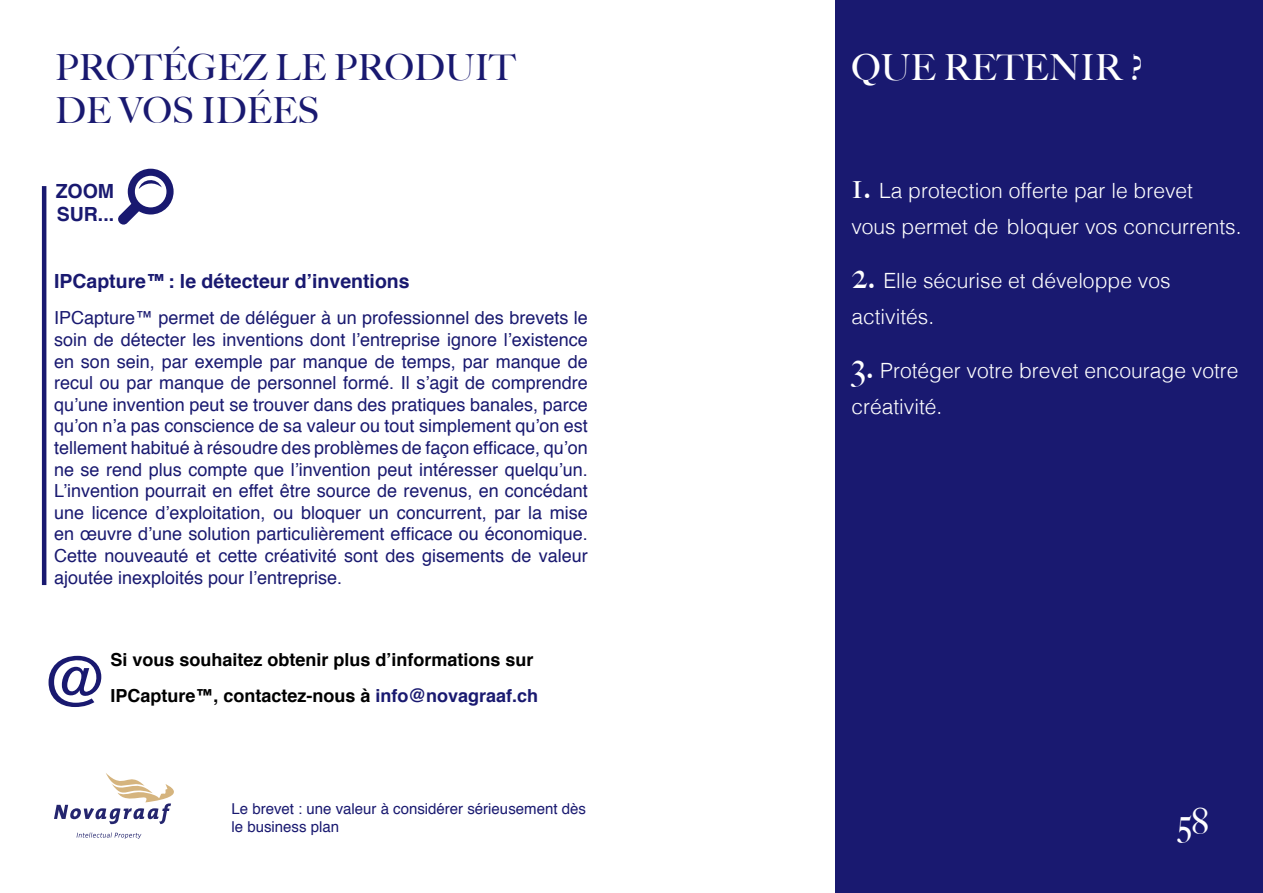
<style>
.page{position:relative;width:1263px;height:893px;background:#fff}
.page>*{position:absolute;margin:0;border:0;box-sizing:border-box;transform-origin:0 0}
.t1{font:500 36px/43.2px "Big Caslon";color:#191970}
.t2{font:500 36px "Big Caslon";color:#fff}
.t3{font:300 21px/36px "Helvetica";color:#fff}
.t4{font:700 19.5px/23.4px "Helvetica";color:#191970}
.t5{font:18px/21.6px "Helvetica";color:#191970;text-align:justify}
.t6{font:700 18px/36px "Helvetica";color:#000}
.t7{font:15px/18px "Helvetica";color:#191970}
.s1{color:#191970}
.s2{font-family:"Big Caslon";font-weight:500;font-size:36px}
</style>
<div class="page">
<svg style="left:54px;top:773px;width:120px;height:51px"></svg>
<svg style="left:77px;top:832px;width:64px;height:7px"></svg>
<hr style="left:42px;top:186px;width:4px;height:399px;background:#191970">
<div style="left:836px;top:0;width:427px;height:893px;background:#191970"></div>
<svg style="left:49px;top:656px;width:52px;height:51px"></svg>
<svg style="left:118px;top:169px;width:56px;height:56px"></svg>
<h1 class="t1" style="left:55px;top:46px;width:462px">PROTÉGEZ LE PRODUIT<br>DE VOS IDÉES</h1>
<p class="t4" style="left:56px;top:181px;width:60px">ZOOM<br>SUR...</p>
<p class="t4" style="left:54px;top:271px;width:357px">IPCapture™: le détecteur d’inventions</p>
<p class="t5" style="left:54px;top:309px;width:535px">IPCapture™ permet de déléguer à un professionnel des brevets le soin de détecter les inventions dont l’entreprise ignore l’existence en son sein, par exemple par manque de temps, par manque de recul ou par manque de personnel formé. Il s’agit de comprendre qu’une invention peut se trouver dans des pratiques banales, parce qu’on n’a pas conscience de sa valeur ou tout simplement qu’on est tellement habitué à résoudre des problèmes de façon efficace, qu’on ne se rend plus compte que l’invention peut intéresser quelqu’un.<br>L’invention pourrait en effet être source de revenus, en concédant une licence d’exploitation, ou bloquer un concurrent, par la mise en œuvre d’une solution particulièrement efficace ou économique.<br>Cette nouveauté et cette créativité sont des gisements de valeur ajoutée inexploités pour l’entreprise.</p>
<p class="t6" style="left:110px;top:643px;width:429px">Si vous souhaitez obtenir plus d’informations sur<br>IPCapture™, contactez-nous à <span class="s1">info@novagraaf.ch</span></p>
<p class="t7" style="left:231px;top:801px;width:356px">Le brevet : une valeur à considérer sérieusement dès le business plan</p>
<h1 class="t2" style="left:851px;top:47px;width:294px">QUE RETENIR ?</h1>
<p class="t3" style="left:851px;top:174px;width:392px"><span class="s2">1.</span> La protection offerte par le brevet vous permet de bloquer vos concurrents.</p>
<p class="t3" style="left:851px;top:264px;width:321px"><span class="s2">2.</span> Elle sécurise et développe vos activités.</p>
<p class="t3" style="left:851px;top:354px;width:389px"><span class="s2">3.</span> Protéger votre brevet encourage votre créativité.</p>
<h1 class="t2" style="left:1177px;top:800px;width:33px">58</h1>
</div>
